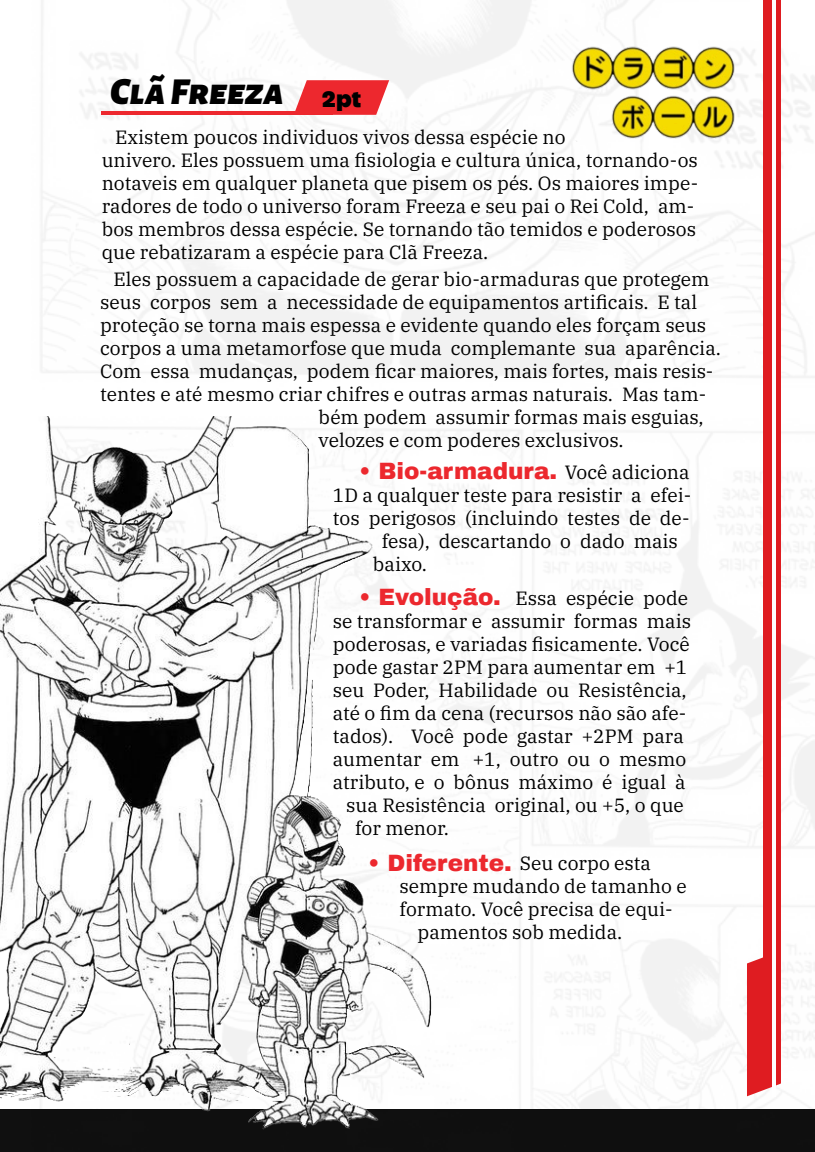
<style>
.page{position:relative;width:815px;height:1152px;background:#fff}
.page>*{position:absolute;margin:0;border:0;box-sizing:border-box;transform-origin:0 0}
.t1{font:italic 900 37.6px "Alegreya Sans SC";color:#000}
.t2{font:900 23.2px "Archivo";color:#ec282e}
.t3{font:19.2px/23.2px "IBM Plex Serif";color:#000}
.s1{font-family:"Alfarn 2";font-weight:400;font-style:normal;font-size:22.4px}
</style>
<div class="page">
<div style="left:0;top:1109px;width:814px;height:43px;background:#0f0f0f"></div>
<img style="left:555px;top:34px;width:180px;height:127px">
<svg style="left:293px;top:80px;width:96px;height:35px"></svg>
<hr style="left:102px;top:112px;width:230px;height:3px;background:#ed282e">
<img style="left:0;top:416px;width:436px;height:714px">
<svg style="left:746px;top:957px;width:34px;height:139px"></svg>
<div style="left:763px;top:0;width:17px;height:1083px;background:#df1c21"></div>
<svg style="left:771px;top:0;width:4px;height:1096px;fill:#fff"></svg>
<h1 class="t1" style="left:110px;top:62px;width:252px">Clã Freeza <span class="s1">2pt</span></h1>
<p class="t3" style="left:102px;top:124px;width:597px;text-indent:13px">Existem poucos individuos vivos dessa espécie no<br>univero. Eles possuem uma fisiologia e cultura única, tornando-os notaveis em qualquer planeta que pisem os pés. Os maiores impe&shy;radores de todo o universo foram Freeza e seu pai o Rei Cold, am&shy;bos membros dessa espécie. Se tornando tão temidos e poderosos que rebatizaram a espécie para Clã Freeza.</p>
<p class="t3" style="left:113px;top:266px;width:597px">Eles possuem a capacidade de gerar bio-armaduras que protegem</p>
<p class="t3" style="left:100px;top:289px;width:598px">seus corpos sem a necessidade de equipamentos artificais. E tal</p>
<p class="t3" style="left:100px;top:312px;width:607px">proteção se torna mais espessa e evidente quando eles forçam seus</p>
<p class="t3" style="left:100px;top:335px;width:622px">corpos a uma metamorfose que muda complemante sua aparência.</p>
<p class="t3" style="left:100px;top:358px;width:614px">Com essa mudanças, podem ficar maiores, mais fortes, mais resis-</p>
<p class="t3" style="left:100px;top:381px;width:607px">tentes e até mesmo criar chifres e outras armas naturais. Mas tam-</p>
<p class="t3" style="left:318px;top:404px;width:386px">bém podem assumir formas mais esguias,</p>
<p class="t3" style="left:318px;top:427px;width:306px">velozes e com poderes exclusivos.</p>
<p class="t2" style="left:359px;top:457px;width:199px">• Bio-armadura.</p>
<p class="t3" style="left:564px;top:459px;width:126px">Você adiciona</p>
<p class="t3" style="left:332px;top:482px;width:360px">1D a qualquer teste para resistir a efei-</p>
<p class="t3" style="left:332px;top:505px;width:358px">tos perigosos (incluindo testes de de-</p>
<p class="t3" style="left:381px;top:528px;width:297px">fesa), descartando o dado mais</p>
<p class="t3" style="left:373px;top:551px;width:56px">baixo.</p>
<p class="t2" style="left:359px;top:583px;width:143px">• Evolução.</p>
<p class="t3" style="left:515px;top:585px;width:174px">Essa espécie pode</p>
<p class="t3" style="left:332px;top:608px;width:359px">se transformar e assumir formas mais</p>
<p class="t3" style="left:332px;top:631px;width:358px">poderosas, e variadas fisicamente. Você</p>
<p class="t3" style="left:332px;top:654px;width:356px">pode gastar 2PM para aumentar em +1</p>
<p class="t3" style="left:332px;top:677px;width:355px">seu Poder, Habilidade ou Resistência,</p>
<p class="t3" style="left:332px;top:700px;width:355px">até o fim da cena (recursos não são afe-</p>
<p class="t3" style="left:332px;top:723px;width:352px">tados). Você pode gastar +2PM para</p>
<p class="t3" style="left:332px;top:746px;width:355px">aumentar em +1, outro ou o mesmo</p>
<p class="t3" style="left:332px;top:769px;width:354px">atributo, e o bônus máximo é igual à</p>
<p class="t3" style="left:346px;top:792px;width:339px">sua Resistência original, ou +5, o que</p>
<p class="t3" style="left:355px;top:815px;width:95px">for menor.</p>
<p class="t2" style="left:368px;top:848px;width:145px">• Diferente.</p>
<p class="t3" style="left:519px;top:850px;width:132px">Seu corpo esta</p>
<p class="t3" style="left:399px;top:873px;width:288px">sempre mudando de tamanho e</p>
<p class="t3" style="left:399px;top:896px;width:274px">formato. Você precisa de equi-</p>
<p class="t3" style="left:417px;top:919px;width:206px">pamentos sob medida.</p>
</div>
